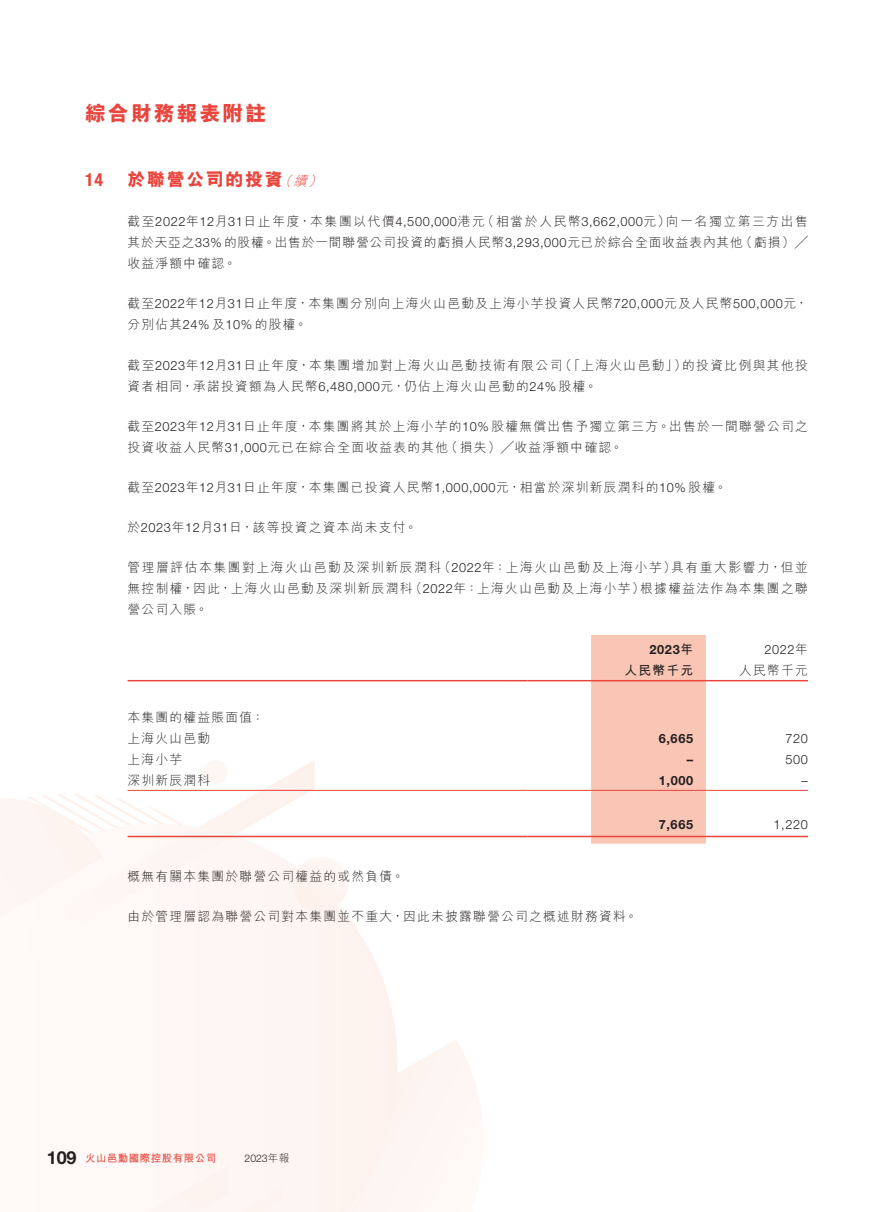
<style>
.page{position:relative;width:893px;height:1212px;background:#fff}
.page>*{position:absolute;margin:0;border:0;box-sizing:border-box;transform-origin:0 0}
.t1{font:800 21px "M Hei HK";letter-spacing:.09em;color:#e9453c}
.t2{font:800 18px "M Hei HK";letter-spacing:.09em;color:#e9453c}
.t3{font:700 18px "Helvetica Neue LT Std";color:#231f20}
.t4{font:700 condensed 18px "Helvetica Neue LT Std";color:#e9453c}
.t5{font:300 12.75px/21px "M Hei HK";letter-spacing:.1em;color:#231f20}
.t6{font:700 12.75px "Helvetica Neue LT Std";letter-spacing:.05em;color:#231f20}
.t7{font:300 12.75px "Helvetica Neue LT Std";letter-spacing:.05em;color:#231f20}
.t8{font:700 12.75px "M Hei HK";letter-spacing:.1em;color:#231f20}
.t9{font:700 10.5px "M Hei HK";letter-spacing:.045em;color:#e9453c}
.t10{font:300 10.5px "Helvetica Neue LT Std";color:#231f20}
.s1{font-weight:300;font-style:italic;font-size:13.5px}
.s2{font-family:"Helvetica Neue LT Std"}
.s3{font-family:"M Hei HK"}
</style>
<div class="page">
<div style="left:591px;top:635px;width:115px;height:209px;background:#f9c5b4"></div>
<hr style="left:128px;top:680px;width:399px;height:1px;background:#e9453c">
<hr style="left:527px;top:680px;width:64px;height:1px;background:#e9453c">
<hr style="left:591px;top:680px;width:115px;height:1px;background:#e9453c">
<hr style="left:706px;top:680px;width:102px;height:1px;background:#e9453c">
<hr style="left:128px;top:790px;width:399px;height:1px;background:#e9453c">
<hr style="left:527px;top:790px;width:64px;height:1px;background:#e9453c">
<hr style="left:591px;top:790px;width:115px;height:1px;background:#e9453c">
<hr style="left:706px;top:790px;width:102px;height:1px;background:#e9453c">
<hr style="left:128px;top:836px;width:399px;height:1px;background:#e9453c">
<hr style="left:527px;top:836px;width:64px;height:1px;background:#e9453c">
<hr style="left:591px;top:836px;width:115px;height:1px;background:#e9453c">
<hr style="left:706px;top:836px;width:102px;height:1px;background:#e9453c">
<h1 class="t1" style="left:85px;top:102px;width:183px">綜合財務報表附註</h1>
<h2 class="t4" style="left:85px;top:169px;width:19px">14</h2>
<h2 class="t2" style="left:128px;top:170px;width:199px">於聯營公司的投資<span class="s1">（續）</span></h2>
<p class="t5" style="left:128px;top:211px;width:682px;text-align:justify">截至<span class="s2">2022</span>年<span class="s2">12</span>月<span class="s2">31</span>日止年度，本集團以代價<span class="s2">4,500,000</span>港元（相當於人民幣<span class="s2">3,662,000</span>元）向一名獨立第三方出售其於天亞之<span class="s2">33%</span>的股權。出售於一間聯營公司投資的虧損人民幣<span class="s2">3,293,000</span>元已於綜合全面收益表內其他（虧損）╱收益淨額中確認。</p>
<p class="t5" style="left:128px;top:293px;width:682px">截至<span class="s2">2022</span>年<span class="s2">12</span>月<span class="s2">31</span>日止年度，本集團分別向上海火山邑動及上海小芋投資人民幣<span class="s2">720,000</span>元及人民幣<span class="s2">500,000</span>元，分別佔其<span class="s2">24%</span> 及<span class="s2">10%</span> 的股權。</p>
<p class="t5" style="left:128px;top:354px;width:682px">截至<span class="s2">2023</span>年<span class="s2">12</span>月<span class="s2">31</span>日止年度，本集團增加對上海火山邑動技術有限公司（「上海火山邑動」）的投資比例與其他投資者相同，承諾投資額為人民幣<span class="s2">6,480,000</span>元，仍佔上海火山邑動的<span class="s2">24%</span>股權。</p>
<p class="t5" style="left:128px;top:415px;width:682px">截至<span class="s2">2023</span>年<span class="s2">12</span>月<span class="s2">31</span>日止年度，本集團將其於上海小芋的<span class="s2">10%</span>股權無償出售予獨立第三方。出售於一間聯營公司之投資收益人民幣<span class="s2">31,000</span>元已在綜合全面收益表的其他（損失）╱收益淨額中確認。</p>
<p class="t5" style="left:128px;top:476px;width:601px">截至<span class="s2">2023</span>年<span class="s2">12</span>月<span class="s2">31</span>日止年度，本集團已投資人民幣<span class="s2">1,000,000</span>元，相當於深圳新辰潤科的<span class="s2">10%</span> 股權。</p>
<p class="t5" style="left:128px;top:517px;width:291px">於<span class="s2">2023</span>年<span class="s2">12</span>月<span class="s2">31</span>日，該等投資之資本尚未支付。</p>
<p class="t5" style="left:128px;top:557px;width:682px;text-align:justify">管理層評估本集團對上海火山邑動及深圳新辰潤科（<span class="s2">2022</span>年：上海火山邑動及上海小芋）具有重大影響力，但並無控制權，因此，上海火山邑動及深圳新辰潤科（<span class="s2">2022</span>年：上海火山邑動及上海小芋）根據權益法作為本集團之聯營公司入賬。</p>
<p class="t6" style="left:650px;top:642px;width:45px">2023<span class="s3">年</span></p>
<p class="t7" style="left:764px;top:642px;width:45px">2022<span class="s3">年</span></p>
<p class="t8" style="left:624px;top:661px;width:70px">人民幣千元</p>
<p class="t5" style="left:739px;top:660px;width:70px">人民幣千元</p>
<p class="t5" style="left:128px;top:706px;width:138px">本集團的權益賬面值：上海火山邑動</p>
<p class="t6" style="left:659px;top:730px;width:36px">6,665</p>
<p class="t7" style="left:785px;top:730px;width:24px">720</p>
<p class="t5" style="left:128px;top:748px;width:56px">上海小芋</p>
<p class="t6" style="left:687px;top:751px;width:8px">–</p>
<p class="t7" style="left:785px;top:751px;width:24px">500</p>
<p class="t5" style="left:128px;top:769px;width:84px">深圳新辰潤科</p>
<p class="t6" style="left:659px;top:772px;width:36px">1,000</p>
<p class="t7" style="left:802px;top:772px;width:8px">–</p>
<p class="t6" style="left:659px;top:817px;width:36px">7,665</p>
<p class="t7" style="left:774px;top:817px;width:36px">1,220</p>
<p class="t5" style="left:128px;top:865px;width:278px">概無有關本集團於聯營公司權益的或然負債。</p>
<p class="t5" style="left:128px;top:905px;width:512px">由於管理層認為聯營公司對本集團並不重大，因此未披露聯營公司之概述財務資料。</p>
<h2 class="t3" style="left:47px;top:1147px;width:31px">109</h2>
<p class="t9" style="left:85px;top:1150px;width:133px">火山邑動國際控股有限公司</p>
<p class="t10" style="left:245px;top:1152px;width:46px">2023<span class="s3">年報</span></p>
</div>
